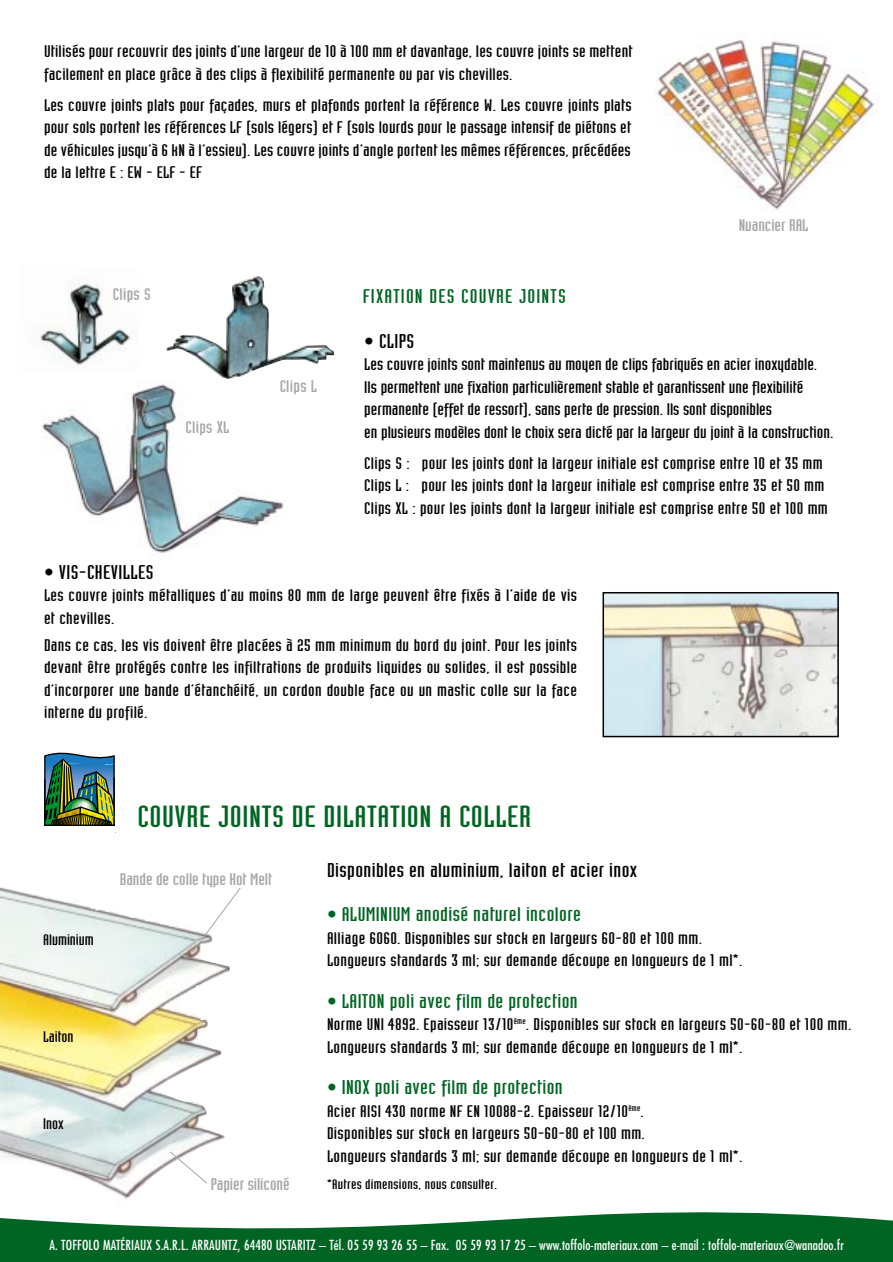
<style>
.page{position:relative;width:893px;height:1262px;background:#fff}
.page>*{position:absolute;margin:0;border:0;box-sizing:border-box;transform-origin:0 0}
.t1{font:30px "Industria Solid";letter-spacing:.015em;color:#006522;scale:1.35 1}
.t2{font:19.5px "Industria Solid";letter-spacing:.015em;color:#006522}
.t3{font:19.5px "Industria Solid";letter-spacing:.015em;color:#000;scale:1.35 1}
.t4{font:19.5px "Industria Solid";letter-spacing:.045em;color:#006522;scale:1.35 1}
.t5{font:19.5px "Industria Solid";letter-spacing:.015em;color:#000}
.t6{font:16.5px/22.5px "Industria Solid";letter-spacing:.015em;color:#000;scale:1.35 1}
.t7{font:16.5px "Industria Solid";letter-spacing:-.005em;color:#a6a6a6;scale:1.35 1}
.t8{font:15px "Industria Solid";letter-spacing:-.005em;color:#000;scale:1.35 1}
.t9{font:condensed 13.5px "Futura";letter-spacing:.01em;color:#fff}
.t10{font:13.5px "Industria Solid";letter-spacing:.015em;color:#000;scale:1.35 1}
</style>
<div class="page">
<img style="left:40px;top:282px;width:91px;height:83px">
<img style="left:166px;top:276px;width:168px;height:103px">
<img style="left:42px;top:384px;width:242px;height:169px">
<svg style="left:0;top:1212px;width:892px;height:49px;fill:#006522"></svg>
<img style="left:656px;top:40px;width:218px;height:170px">
<img style="left:0;top:887px;width:169px;height:312px">
<svg style="left:169px;top:888px;width:72px;height:296px"></svg>
<img style="left:605px;top:595px;width:230px;height:139px">
<div style="left:602px;top:592px;width:236px;height:145px;border:2px solid #000"></div>
<img style="left:44px;top:752px;width:72px;height:81px">
<p class="t6" style="left:44px;top:41px;width:437px">Utilisés pour recouvrir des joints d’une largeur de 10 à 100 mm et davantage, les couvre joints se mettent facilement en place grâce à des clips à flexibilité permanente ou par vis chevilles.</p>
<p class="t6" style="left:44px;top:95px;width:437px;text-align:justify">Les couvre joints plats pour façades, murs et plafonds portent la référence W. Les couvre joints plats pour sols portent les références LF (sols légers) et F (sols lourds pour le passage intensif de piétons et de véhicules jusqu’à 6 kN à l’essieu). Les couvre joints d’angle portent les mêmes références, précédées de la lettre E : EW - ELF - EF</p>
<p class="t7" style="left:113px;top:288px;width:29px">Clips S</p>
<p class="t4" style="left:363px;top:289px;width:152px">FIXATION DES COUVRE JOINTS</p>
<p class="t7" style="left:738px;top:219px;width:53px">Nuancier RAL</p>
<p class="t7" style="left:185px;top:421px;width:34px">Clips XL</p>
<p class="t7" style="left:280px;top:380px;width:29px">Clips L</p>
<p class="t5" style="left:364px;top:334px;width:51px">• CLIPS</p>
<p class="t6" style="left:364px;top:354px;width:349px">Les couvre joints sont maintenus au moyen de clips fabriqués en acier inoxydable.<br>Ils permettent une fixation particulièrement stable et garantissent une flexibilité permanente (effet de ressort), sans perte de pression. Ils sont disponibles<br>en plusieurs modèles dont le choix sera dicté par la largeur du joint à la construction.</p>
<p class="t6" style="left:364px;top:452px;width:345px">Clips S : pour les joints dont la largeur initiale est comprise entre 10 et 35 mm<br>Clips L : pour les joints dont la largeur initiale est comprise entre 35 et 50 mm<br>Clips XL : pour les joints dont la largeur initiale est comprise entre 50 et 100 mm</p>
<p class="t5" style="left:44px;top:565px;width:111px">• VIS-CHEVILLES</p>
<p class="t6" style="left:44px;top:585px;width:396px">Les couvre joints métalliques d’au moins 80 mm de large peuvent être fixés à l’aide de vis et chevilles.</p>
<p class="t6" style="left:44px;top:634px;width:396px;text-align:justify">Dans ce cas, les vis doivent être placées à 25 mm minimum du bord du joint. Pour les joints devant être protégés contre les infiltrations de produits liquides ou solides, il est possible d’incorporer une bande d’étanchéité, un cordon double face ou un mastic colle sur la face interne du profilé.</p>
<p class="t8" style="left:43px;top:934px;width:39px">Aluminium</p>
<p class="t8" style="left:43px;top:1031px;width:24px">Laiton</p>
<p class="t8" style="left:43px;top:1118px;width:17px">Inox</p>
<h1 class="t1" style="left:138px;top:806px;width:293px">COUVRE JOINTS DE DILATATION A COLLER</h1>
<p class="t7" style="left:120px;top:872px;width:114px">Bande de colle type Hot Melt</p>
<p class="t7" style="left:211px;top:1177px;width:60px">Papier siliconé</p>
<p class="t3" style="left:327px;top:863px;width:231px">Disponibles en aluminium, laiton et acier inox</p>
<p class="t2" style="left:327px;top:907px;width:255px">• ALUMINIUM anodisé naturel incolore</p>
<p class="t6" style="left:327px;top:927px;width:309px">Alliage 6060. Disponibles sur stock en largeurs 60-80 et 100 mm.<br>Longueurs standards 3 ml; sur demande découpe en longueurs de 1 ml*.</p>
<p class="t2" style="left:327px;top:993px;width:252px">• LAITON poli avec film de protection</p>
<p class="t6" style="left:327px;top:1014px;width:390px">Norme UNI 4892. Epaisseur 13/10<sup>ème</sup>. Disponibles sur stock en largeurs 50-60-80 et 100 mm.<br>Longueurs standards 3 ml; sur demande découpe en longueurs de 1 ml*.</p>
<p class="t2" style="left:327px;top:1080px;width:237px">• INOX poli avec film de protection</p>
<p class="t6" style="left:327px;top:1100px;width:309px">Acier AISI 430 norme NF EN 10088-2. Epaisseur 12/10<sup>ème</sup>.<br>Disponibles sur stock en largeurs 50-60-80 et 100 mm.<br>Longueurs standards 3 ml; sur demande découpe en longueurs de 1 ml*.</p>
<p class="t10" style="left:327px;top:1179px;width:128px">*Autres dimensions, nous consulter.</p>
<p class="t9" style="left:49px;top:1238px;width:796px">A. TOFFOLO MATÉRIAUX S.A.R.L. ARRAUNTZ, 64480 USTARITZ – Tél. 05 59 93 26 55 – Fax. 05 59 93 17 25 – www.toffolo-materiaux.com – e-mail : toffolo-materiaux@wanadoo.fr</p>
</div>
